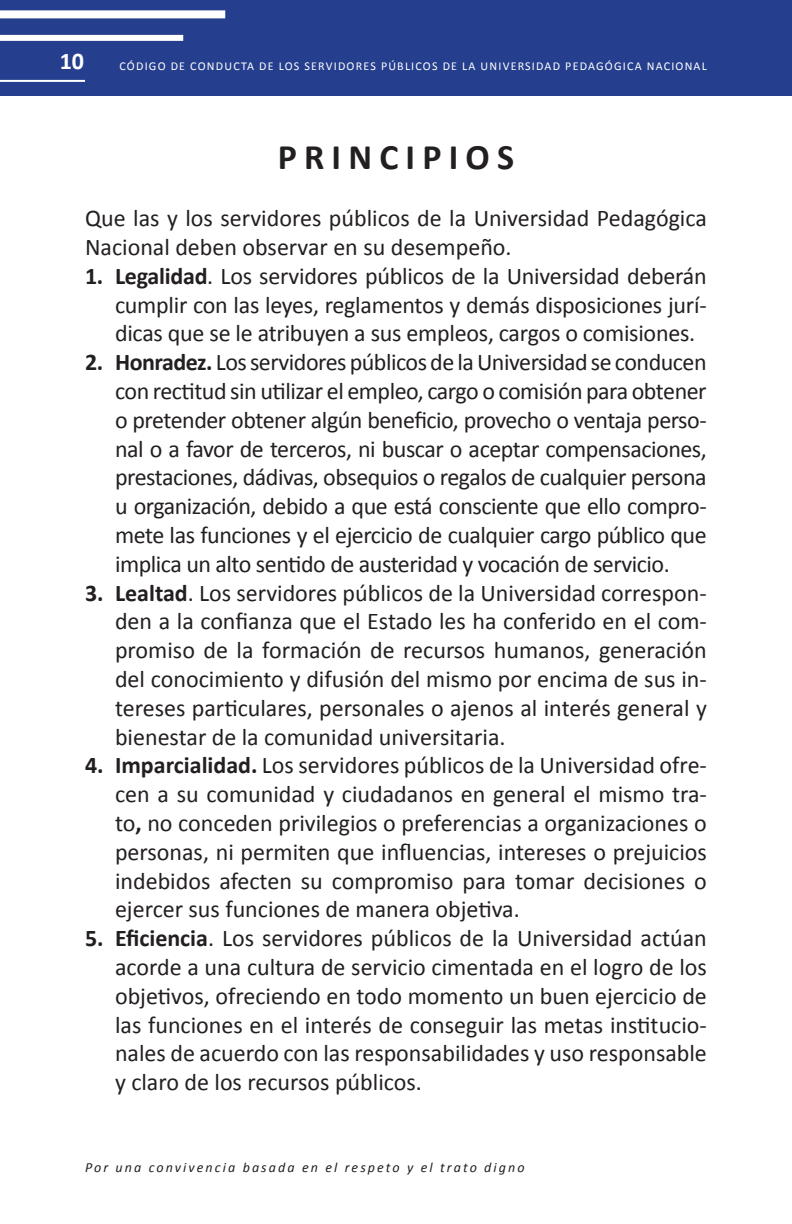
<style>
.page{position:relative;width:792px;height:1224px;background:#fff}
.page>*{position:absolute;margin:0;border:0;box-sizing:border-box;transform-origin:0 0}
.titulo_2{font:700 36px "Calibri";letter-spacing:.2em;color:#231f20}
.t1{font:24px/28.8px "Calibri";color:#231f20;text-align:justify}
.t2{font:700 24px "Calibri";color:#fff}
.t3{font:italic 14px "Calibri";letter-spacing:.15em;color:#231f20}
.t4{font:12px "Calibri";letter-spacing:.1em;color:#fff}
.s1{font-weight:700}
</style>
<div class="page">
<div style="left:0;top:0;width:792px;height:95px;background:#253f8e"></div>
<hr style="left:0;top:80px;width:85px;height:2px;background:#fff">
<div style="left:0;top:35px;width:183px;height:6px;background:#fff"></div>
<div style="left:0;top:10px;width:225px;height:8px;background:#fff"></div>
<p class="t2" style="left:60px;top:46px;width:26px">10</p>
<p class="t4" style="left:119px;top:58px;width:589px">CÓDIGO DE CONDUCTA DE LOS SERVIDORES PÚBLICOS DE LA UNIVERSIDAD PEDAGÓGICA NACIONAL</p>
<p class="titulo_2" style="left:278px;top:134px;width:238px">PRINCIPIOS</p>
<p class="t1" style="left:85px;top:204px;width:623px">Que las y los servidores públicos de la Universidad Pedagógica<br>Nacional deben observar en su desempeño.</p>
<p class="t1" style="left:115px;top:261px;width:593px;text-indent:-30px"><span class="s1">1. Legalidad</span>. Los servidores públicos de la Universidad deberán cumplir con las leyes, reglamentos y demás disposiciones jurí&shy;dicas que se le atribuyen a sus empleos, cargos o comisiones.</p>
<p class="t1" style="left:115px;top:348px;width:593px;text-indent:-30px"><span class="s1">2. Honradez.</span> Los servidores públicos de la Universidad se conducen con rectitud sin utilizar el empleo, cargo o comisión para obtener o pretender obtener algún beneficio, provecho o ventaja perso&shy;nal o a favor de terceros, ni buscar o aceptar compensaciones, prestaciones, dádivas, obsequios o regalos de cualquier persona u organización, debido a que está consciente que ello compro&shy;mete las funciones y el ejercicio de cualquier cargo público que implica un alto sentido de austeridad y vocación de servicio.</p>
<p class="t1" style="left:115px;top:578px;width:593px;text-indent:-30px"><span class="s1">3. Lealtad</span>. Los servidores públicos de la Universidad correspon&shy;den a la confianza que el Estado les ha conferido en el com&shy;promiso de la formación de recursos humanos, generación del conocimiento y difusión del mismo por encima de sus in&shy;tereses particulares, personales o ajenos al interés general y bienestar de la comunidad universitaria.</p>
<p class="t1" style="left:115px;top:751px;width:593px;text-indent:-30px"><span class="s1">4. Imparcialidad.</span> Los servidores públicos de la Universidad ofre&shy;cen a su comunidad y ciudadanos en general el mismo tra&shy;to<span class="s1">,</span> no conceden privilegios o preferencias a organizaciones o personas, ni permiten que influencias, intereses o prejuicios indebidos afecten su compromiso para tomar decisiones o ejercer sus funciones de manera objetiva.</p>
<p class="t1" style="left:115px;top:924px;width:593px;text-indent:-30px"><span class="s1">5. Eficiencia</span>. Los servidores públicos de la Universidad actúan acorde a una cultura de servicio cimentada en el logro de los objetivos, ofreciendo en todo momento un buen ejercicio de las funciones en el interés de conseguir las metas institucio&shy;nales de acuerdo con las responsabilidades y uso responsable y claro de los recursos públicos.</p>
<p class="t3" style="left:85px;top:1158px;width:441px">Por una convivencia basada en el respeto y el trato digno</p>
</div>
